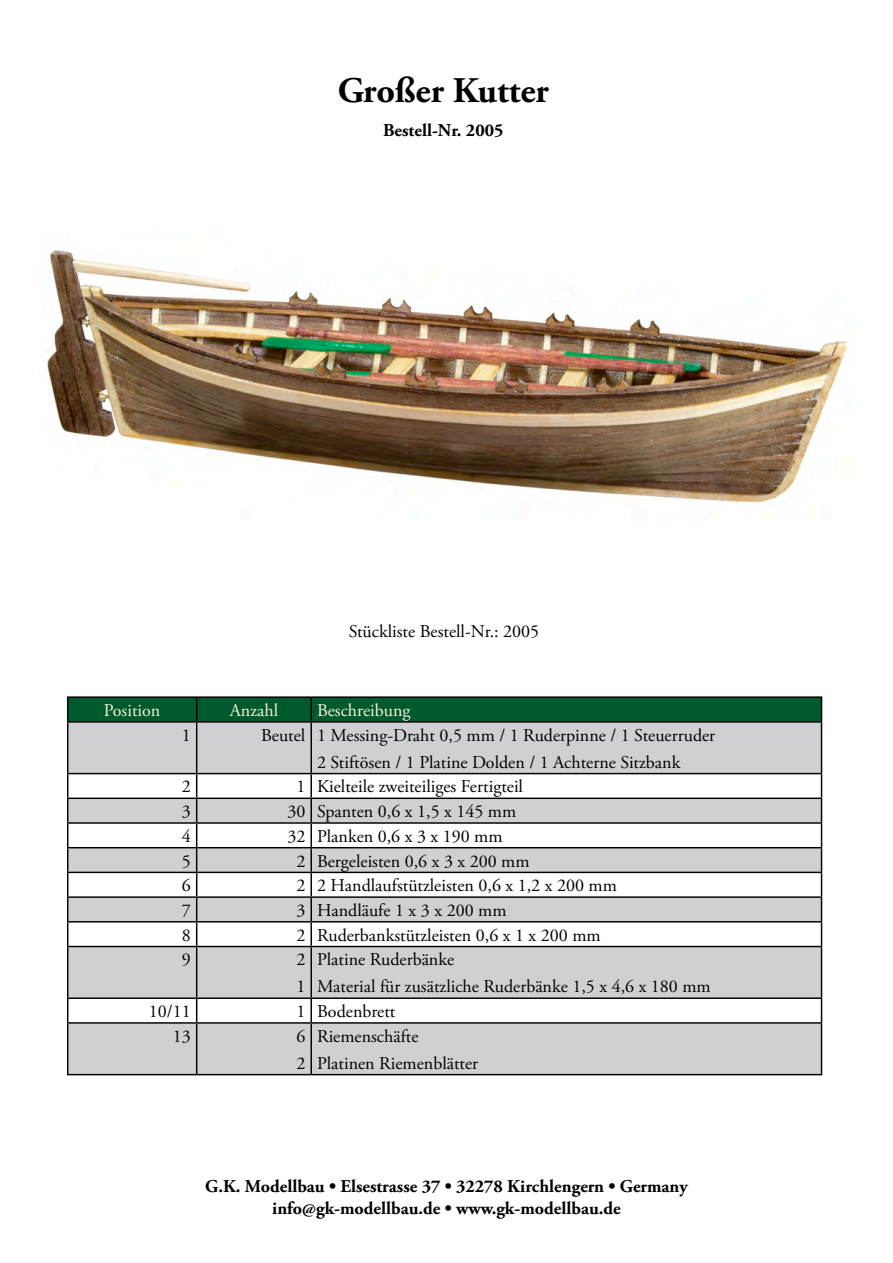
<style>
.page{position:relative;width:893px;height:1263px;background:#fff}
.page>*{position:absolute;margin:0;border:0;box-sizing:border-box;transform-origin:0 0}
.t1{font:700 36px "Adobe Garamond Pro";color:#000}
.t2{font:18px/27px "Adobe Garamond Pro";color:#000}
.t3{font:700 18px/21.6px "Adobe Garamond Pro";color:#000;text-align:center}
.t4{font:18px "Adobe Garamond Pro";color:#f6efd7}
</style>
<div class="page">
<svg style="left:68px;top:723px;width:753px;height:351px;fill:#cfd0d1"></svg>
<hr style="left:67px;top:723px;width:1px;height:50px;background:#000">
<hr style="left:196px;top:723px;width:1px;height:50px;background:#000">
<hr style="left:310px;top:723px;width:2px;height:50px;background:#000">
<hr style="left:821px;top:723px;width:1px;height:50px;background:#000">
<hr style="left:67px;top:773px;width:130px;height:1px;background:#000">
<hr style="left:197px;top:773px;width:114px;height:1px;background:#000">
<hr style="left:311px;top:773px;width:511px;height:1px;background:#000">
<hr style="left:310px;top:774px;width:2px;height:23px;background:#000">
<hr style="left:67px;top:797px;width:130px;height:2px;background:#000">
<hr style="left:197px;top:797px;width:114px;height:2px;background:#000">
<hr style="left:311px;top:797px;width:511px;height:2px;background:#000">
<hr style="left:310px;top:799px;width:2px;height:23px;background:#000">
<hr style="left:67px;top:822px;width:130px;height:2px;background:#000">
<hr style="left:197px;top:822px;width:114px;height:2px;background:#000">
<hr style="left:311px;top:822px;width:511px;height:2px;background:#000">
<hr style="left:310px;top:824px;width:2px;height:23px;background:#000">
<hr style="left:67px;top:847px;width:130px;height:1px;background:#000">
<hr style="left:197px;top:847px;width:114px;height:1px;background:#000">
<hr style="left:311px;top:847px;width:511px;height:1px;background:#000">
<hr style="left:310px;top:848px;width:2px;height:24px;background:#000">
<hr style="left:67px;top:872px;width:130px;height:1px;background:#000">
<hr style="left:197px;top:872px;width:114px;height:1px;background:#000">
<hr style="left:311px;top:872px;width:511px;height:1px;background:#000">
<hr style="left:310px;top:873px;width:2px;height:23px;background:#000">
<hr style="left:67px;top:896px;width:130px;height:2px;background:#000">
<hr style="left:197px;top:896px;width:114px;height:2px;background:#000">
<hr style="left:311px;top:896px;width:511px;height:2px;background:#000">
<hr style="left:310px;top:898px;width:2px;height:23px;background:#000">
<hr style="left:67px;top:921px;width:130px;height:1px;background:#000">
<svg style="left:67px;top:774px;width:1px;height:172px"></svg>
<hr style="left:197px;top:921px;width:114px;height:1px;background:#000">
<svg style="left:196px;top:774px;width:1px;height:172px"></svg>
<hr style="left:311px;top:921px;width:511px;height:1px;background:#000">
<hr style="left:310px;top:922px;width:2px;height:24px;background:#000">
<svg style="left:821px;top:774px;width:1px;height:172px"></svg>
<hr style="left:67px;top:946px;width:130px;height:1px;background:#000">
<hr style="left:67px;top:947px;width:1px;height:50px;background:#000">
<hr style="left:197px;top:946px;width:114px;height:1px;background:#000">
<hr style="left:196px;top:947px;width:1px;height:50px;background:#000">
<hr style="left:311px;top:946px;width:511px;height:1px;background:#000">
<hr style="left:310px;top:947px;width:2px;height:50px;background:#000">
<hr style="left:821px;top:947px;width:1px;height:50px;background:#000">
<hr style="left:67px;top:997px;width:130px;height:2px;background:#000">
<svg style="left:67px;top:999px;width:1px;height:23px"></svg>
<hr style="left:197px;top:997px;width:114px;height:2px;background:#000">
<svg style="left:196px;top:999px;width:1px;height:23px"></svg>
<hr style="left:311px;top:997px;width:511px;height:2px;background:#000">
<hr style="left:310px;top:999px;width:2px;height:23px;background:#000">
<svg style="left:821px;top:999px;width:1px;height:23px"></svg>
<hr style="left:67px;top:1022px;width:130px;height:2px;background:#000">
<hr style="left:67px;top:1024px;width:1px;height:50px;background:#000">
<hr style="left:197px;top:1022px;width:114px;height:2px;background:#000">
<hr style="left:196px;top:1024px;width:1px;height:50px;background:#000">
<hr style="left:311px;top:1022px;width:511px;height:2px;background:#000">
<hr style="left:310px;top:1024px;width:2px;height:50px;background:#000">
<hr style="left:821px;top:1024px;width:1px;height:50px;background:#000">
<hr style="left:67px;top:1074px;width:130px;height:1px;background:#000">
<hr style="left:197px;top:1074px;width:114px;height:1px;background:#000">
<hr style="left:311px;top:1074px;width:511px;height:1px;background:#000">
<hr style="left:67px;top:696px;width:130px;height:2px;background:#000">
<hr style="left:197px;top:696px;width:114px;height:2px;background:#000">
<hr style="left:311px;top:696px;width:511px;height:2px;background:#000">
<div style="left:67px;top:697px;width:755px;height:24px;background:#005a2d"></div>
<hr style="left:67px;top:721px;width:130px;height:2px;background:#000">
<hr style="left:197px;top:721px;width:114px;height:2px;background:#000">
<hr style="left:311px;top:721px;width:511px;height:2px;background:#000">
<img style="left:47px;top:250px;width:801px;height:253px">
<h1 class="t1" style="left:338px;top:70px;width:213px">Großer Kutter</h1>
<p class="t3" style="left:383px;top:120px;width:122px">Bestell-Nr. 2005</p>
<p class="t2" style="left:349px;top:618px;width:192px">Stückliste Bestell-Nr.: 2005</p>
<p class="t4" style="left:104px;top:699px;width:58px">Position</p>
<p class="t4" style="left:230px;top:699px;width:50px">Anzahl</p>
<p class="t4" style="left:317px;top:699px;width:95px">Beschreibung</p>
<p class="t2" style="left:182px;top:722px;width:10px">1</p>
<p class="t2" style="left:317px;top:722px;width:400px;text-indent:-56px">Beutel 1 Messing-Draht 0,5 mm / 1 Ruderpinne / 1 Steuerruder<br>2 Stiftösen / 1 Platine Dolden / 1 Achterne Sitzbank</p>
<p class="t2" style="left:182px;top:774px;width:10px">2</p>
<p class="t2" style="left:296px;top:774px;width:228px">1 Kielteile zweiteiliges Fertigteil</p>
<p class="t2" style="left:182px;top:798px;width:10px">3</p>
<p class="t2" style="left:287px;top:798px;width:230px">30 Spanten 0,6 x 1,5 x 145 mm</p>
<p class="t2" style="left:182px;top:823px;width:10px">4</p>
<p class="t2" style="left:287px;top:823px;width:217px">32 Planken 0,6 x 3 x 190 mm</p>
<p class="t2" style="left:182px;top:848px;width:10px">5</p>
<p class="t2" style="left:296px;top:848px;width:235px">2 Bergeleisten 0,6 x 3 x 200 mm</p>
<p class="t2" style="left:182px;top:873px;width:10px">6</p>
<p class="t2" style="left:296px;top:873px;width:322px">2 2 Handlaufstützleisten 0,6 x 1,2 x 200 mm</p>
<p class="t2" style="left:182px;top:897px;width:10px">7</p>
<p class="t2" style="left:296px;top:897px;width:212px">3 Handläufe 1 x 3 x 200 mm</p>
<p class="t2" style="left:182px;top:922px;width:10px">8</p>
<p class="t2" style="left:296px;top:922px;width:306px">2 Ruderbankstützleisten 0,6 x 1 x 200 mm</p>
<p class="t2" style="left:182px;top:947px;width:10px">9</p>
<p class="t2" style="left:296px;top:947px;width:10px">2<br>1</p>
<p class="t2" style="left:317px;top:947px;width:395px">Platine Ruderbänke<br>Material für zusätzliche Ruderbänke 1,5 x 4,6 x 180 mm</p>
<p class="t2" style="left:149px;top:998px;width:43px">10/11</p>
<p class="t2" style="left:296px;top:998px;width:100px">1 Bodenbrett</p>
<p class="t2" style="left:173px;top:1023px;width:19px">13</p>
<p class="t2" style="left:296px;top:1023px;width:10px">6<br>2</p>
<p class="t2" style="left:317px;top:1023px;width:163px">Riemenschäfte<br>Platinen Riemenblätter</p>
<p class="t3" style="left:205px;top:1176px;width:484px">G.K. Modellbau • Elsestrasse 37 • 32278 Kirchlengern • Germany info@gk-modellbau.de • www.gk-modellbau.de</p>
</div>
